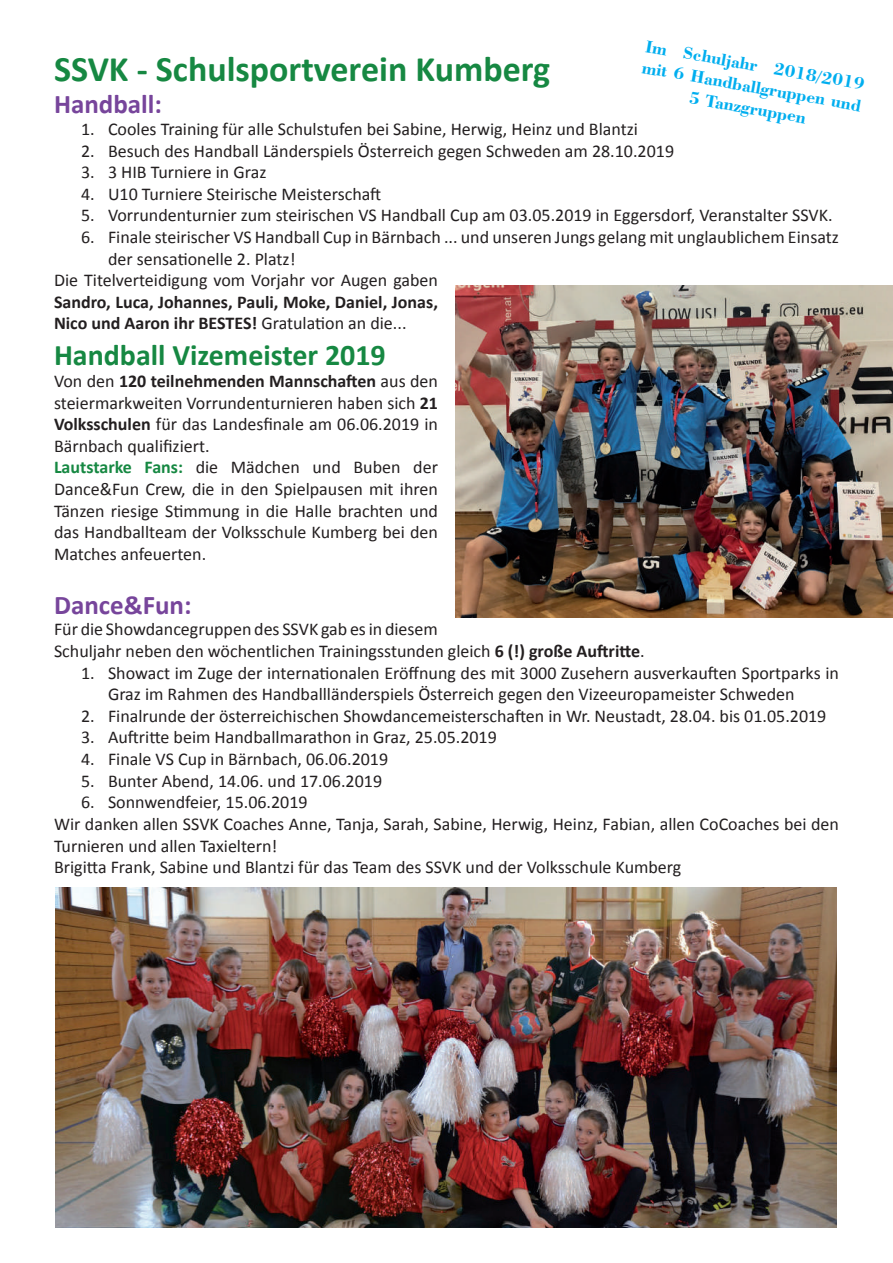
<style>
.page{position:relative;width:893px;height:1263px;background:#fff}
.page>*{position:absolute;margin:0;border:0;box-sizing:border-box;transform-origin:0 0}
.t1{font:700 36px "Calibri";color:#168842}
.t2{font:700 30px "Calibri";color:#168842}
.t3{font:700 27px "Calibri";color:#77459b}
.t4{font:18px/21.6px "Calibri";color:#231f20}
.t5{font:700 18px/21.6px "Calibri";color:#231f20}
.t6{font:700 18px/21.6px "Bodoni BT";color:#00aeef;text-align:center}
.s1{font-weight:400}
.s2{font-weight:700}
.s3{font-weight:700;color:#168842}
</style>
<div class="page">
<img style="left:455px;top:285px;width:438px;height:333px">
<img style="left:55px;top:888px;width:782px;height:340px">
<p class="t6" style="left:648px;top:35px;width:224px;rotate:10deg">Im Schuljahr 2018/2019 mit 6 Handballgruppen und<br>5 Tanzgruppen</p>
<h1 class="t1" style="left:54px;top:46px;width:498px">SSVK - Schulsportverein Kumberg</h1>
<h3 class="t3" style="left:54px;top:87px;width:109px">Handball:</h3>
<p class="t4" style="left:81px;top:118px;width:558px">1. Cooles Training für alle Schulstufen bei Sabine, Herwig, Heinz und Blantzi</p>
<p class="t4" style="left:81px;top:140px;width:595px">2. Besuch des Handball Länderspiels Österreich gegen Schweden am 28.10.2019</p>
<p class="t4" style="left:81px;top:161px;width:187px">3. 3 HIB Turniere in Graz</p>
<p class="t4" style="left:81px;top:183px;width:302px">4. U10 Turniere Steirische Meisterschaft</p>
<p class="t4" style="left:81px;top:205px;width:753px">5. Vorrundenturnier zum steirischen VS Handball Cup am 03.05.2019 in Eggersdorf, Veranstalter SSVK.</p>
<p class="t4" style="left:81px;top:226px;width:759px">6. Finale steirischer VS Handball Cup in Bärnbach ... und unseren Jungs gelang mit unglaublichem Einsatz</p>
<p class="t4" style="left:108px;top:248px;width:189px">der sensationelle 2. Platz!</p>
<p class="t4" style="left:54px;top:269px;width:385px">Die Titelverteidigung vom Vorjahr vor Augen gaben</p>
<p class="t5" style="left:54px;top:291px;width:385px">Sandro, Luca, Johannes, Pauli, Moke, Daniel, Jonas,<br>Nico und Aaron ihr BESTES! <span class="s1">Gratulation an die...</span></p>
<h2 class="t2" style="left:54px;top:336px;width:333px">Handball Vizemeister 2019</h2>
<p class="t4" style="left:54px;top:370px;width:385px">Von den <span class="s2">120 teilnehmenden Mannschaften</span> aus den steiermarkweiten Vorrundenturnieren haben sich <span class="s2">21<br>Volksschulen</span> für das Landesfinale am 06.06.2019 in Bärnbach qualifiziert.<br><span class="s3">Lautstarke Fans:</span> die Mädchen und Buben der Dance&amp;Fun Crew, die in den Spielpausen mit ihren Tänzen riesige Stimmung in die Halle brachten und das Handballteam der Volksschule Kumberg bei den Matches anfeuerten.</p>
<h3 class="t3" style="left:54px;top:588px;width:139px">Dance&amp;Fun:</h3>
<p class="t4" style="left:54px;top:619px;width:592px">Für die Showdancegruppen des SSVK gab es in diesem<br>Schuljahr neben den wöchentlichen Trainingsstunden gleich <span class="s2">6 (!) große Auftritte</span>.</p>
<p class="t4" style="left:108px;top:662px;width:732px;text-indent:-27px">1. Showact im Zuge der internationalen Eröffnung des mit 3000 Zusehern ausverkauften Sportparks in<br>Graz im Rahmen des Handballländerspiels Österreich gegen den Vizeeuropameister Schweden</p>
<p class="t4" style="left:81px;top:705px;width:747px">2. Finalrunde der österreichischen Showdancemeisterschaften in Wr. Neustadt, 28.04. bis 01.05.2019</p>
<p class="t4" style="left:81px;top:727px;width:417px">3. Auftritte beim Handballmarathon in Graz, 25.05.2019</p>
<p class="t4" style="left:81px;top:748px;width:309px">4. Finale VS Cup in Bärnbach, 06.06.2019</p>
<p class="t4" style="left:81px;top:770px;width:303px">5. Bunter Abend, 14.06. und 17.06.2019</p>
<p class="t4" style="left:54px;top:791px;width:786px;text-indent:27px">6. Sonnwendfeier, 15.06.2019<br>Wir danken allen SSVK Coaches Anne, Tanja, Sarah, Sabine, Herwig, Heinz, Fabian, allen CoCoaches bei den Turnieren und allen Taxieltern!<br>Brigitta Frank, Sabine und Blantzi für das Team des SSVK und der Volksschule Kumberg</p>
</div>
